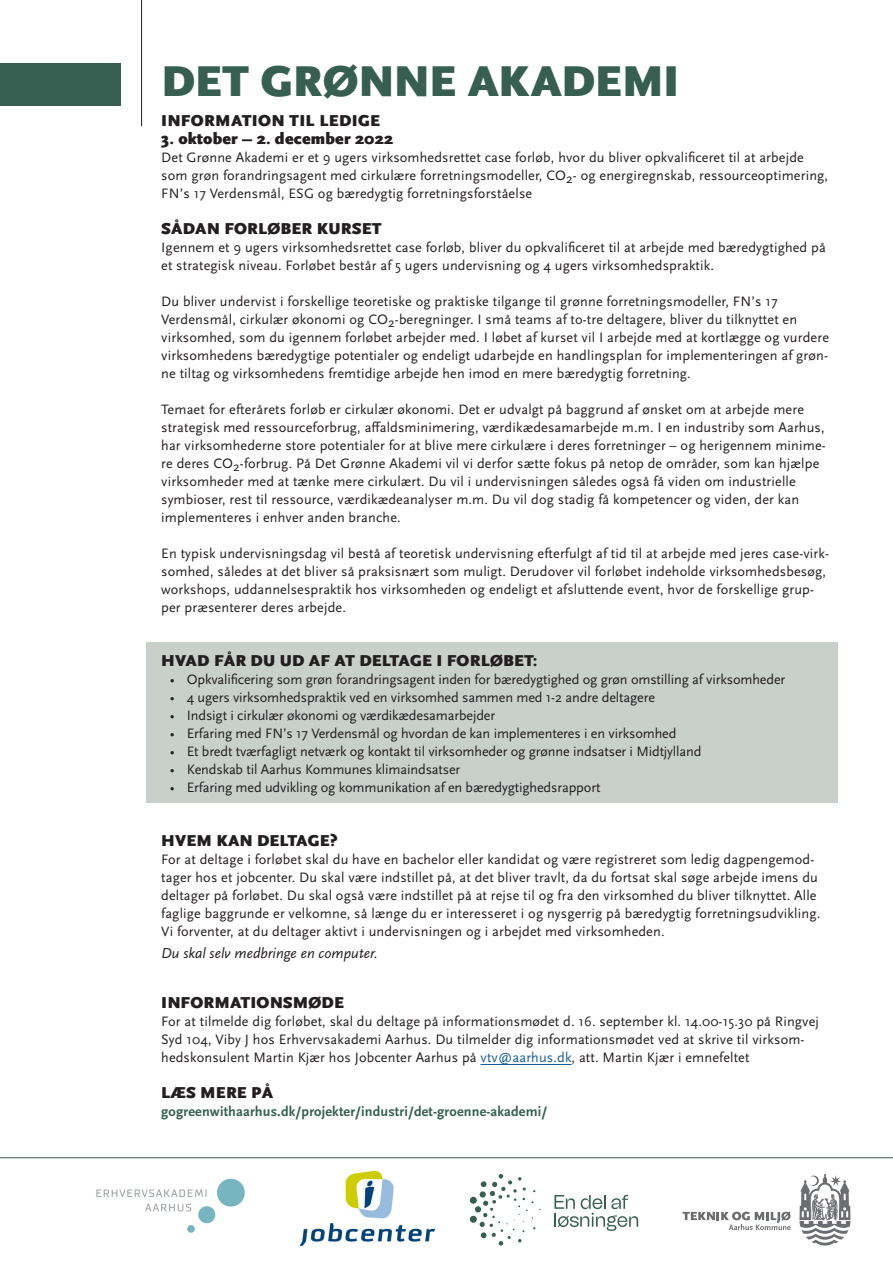
<style>
.page{position:relative;width:893px;height:1263px;background:#fff}
.page>*{position:absolute;margin:0;border:0;box-sizing:border-box;transform-origin:0 0}
.Overskrift{font:900 45px "Scala Sans OT";letter-spacing:-.005em;color:#365f52}
.Afsnit_Mellemrubrik{font:900 16.5px "Scala Sans OT";letter-spacing:.01em;color:#231f20}
.Brødtext{font:900 16.5px "Scala Sans OT";letter-spacing:.01em;color:#231f20}
.Kursiv{font:italic 15px "Scala Sans OT";color:#231f20}
.Brødtext-2{font:14.25px/18px "Scala Sans OT";letter-spacing:.01em;color:#231f20}
.Punkt{font:14.25px "Scala Sans OT";letter-spacing:-.01em;color:#231f20}
.Brødtext-3{font:700 14.25px "Scala Sans OT";letter-spacing:.01em;color:#365f52}
.s1{color:#175d9e}
</style>
<div class="page">
<div style="left:146px;top:642px;width:692px;height:160px;background:#c9d0cc"></div>
<hr style="left:141px;top:0;width:1px;height:126px;background:#231f20">
<hr style="left:481px;top:1064px;width:91px;height:1px;background:#175d9e">
<img style="left:96px;top:1178px;width:149px;height:55px">
<div style="left:0;top:64px;width:120px;height:42px;background:#365f52"></div>
<hr style="left:0;top:1157px;width:893px;height:1px;background:#365f52">
<img style="left:300px;top:1171px;width:134px;height:74px">
<svg style="left:799px;top:1174px;width:51px;height:71px"></svg>
<svg style="left:682px;top:1211px;width:109px;height:19px"></svg>
<div style="left:470px;top:1197px;width:7px;height:7px;background:#365f52;border-radius:50%"></div>
<div style="left:470px;top:1216px;width:7px;height:7px;background:#365f52;border-radius:50%"></div>
<svg style="left:475px;top:1174px;width:66px;height:71px"></svg>
<svg style="left:554px;top:1195px;width:84px;height:36px"></svg>
<h1 class="Overskrift" style="left:161px;top:55px;width:520px">DET GRØNNE AKADEMI</h1>
<p class="Afsnit_Mellemrubrik" style="left:161px;top:111px;width:220px">INFORMATION TIL LEDIGE</p>
<p class="Afsnit_Mellemrubrik" style="left:161px;top:129px;width:234px">3. oktober – 2. december 2022</p>
<p class="Brødtext-2" style="left:161px;top:148px;width:668px">Det Grønne Akademi er et 9 ugers virksomhedsrettet case forløb, hvor du bliver opkvalificeret til at arbejde som grøn forandringsagent med cirkulære forretningsmodeller, CO<sub>2</sub>- og energiregnskab, ressourceoptimering,<br>FN’s 17 Verdensmål, ESG og bæredygtig forretningsforståelse</p>
<p class="Afsnit_Mellemrubrik" style="left:161px;top:219px;width:222px">SÅDAN FORLØBER KURSET</p>
<p class="Brødtext-2" style="left:161px;top:238px;width:666px">Igennem et 9 ugers virksomhedsrettet case forløb, bliver du opkvalificeret til at arbejde med bæredygtighed på et strategisk niveau. Forløbet består af 5 ugers undervisning og 4 ugers virksomhedspraktik.</p>
<p class="Brødtext-2" style="left:161px;top:292px;width:669px">Du bliver undervist i forskellige teoretiske og praktiske tilgange til grønne forretningsmodeller, FN’s 17<br>Verdensmål, cirkulær økonomi og CO<sub>2</sub>-beregninger. I små teams af to-tre deltagere, bliver du tilknyttet en virksomhed, som du igennem forløbet arbejder med. I løbet af kurset vil I arbejde med at kortlægge og vurdere virksomhedens bæredygtige potentialer og endeligt udarbejde en handlingsplan for implementeringen af grøn&shy;ne tiltag og virksomhedens fremtidige arbejde hen imod en mere bæredygtig forretning.</p>
<p class="Brødtext-2" style="left:161px;top:400px;width:666px">Temaet for efterårets forløb er cirkulær økonomi. Det er udvalgt på baggrund af ønsket om at arbejde mere strategisk med ressourceforbrug, affaldsminimering, værdikædesamarbejde m.m. I en industriby som Aarhus, har virksomhederne store potentialer for at blive mere cirkulære i deres forretninger – og herigennem minime&shy;re deres CO<sub>2</sub>-forbrug. På Det Grønne Akademi vil vi derfor sætte fokus på netop de områder, som kan hjælpe virksomheder med at tænke mere cirkulært. Du vil i undervisningen således også få viden om industrielle symbioser, rest til ressource, værdikædeanalyser m.m. Du vil dog stadig få kompetencer og viden, der kan implementeres i enhver anden branche.</p>
<p class="Brødtext-2" style="left:161px;top:544px;width:669px">En typisk undervisningsdag vil bestå af teoretisk undervisning efterfulgt af tid til at arbejde med jeres case-virk&shy;somhed, således at det bliver så praksisnært som muligt. Derudover vil forløbet indeholde virksomhedsbesøg, workshops, uddannelsespraktik hos virksomheden og endeligt et afsluttende event, hvor de forskellige grup&shy;per præsenterer deres arbejde.</p>
<p class="Brødtext" style="left:161px;top:651px;width:378px">HVAD FÅR DU UD AF AT DELTAGE I FORLØBET:</p>
<p class="Punkt" style="left:170px;top:671px;width:617px">• Opkvalificering som grøn forandringsagent inden for bæredygtighed og grøn omstilling af virksomheder</p>
<p class="Punkt" style="left:170px;top:689px;width:487px">• 4 ugers virksomhedspraktik ved en virksomhed sammen med 1-2 andre deltagere</p>
<p class="Punkt" style="left:170px;top:707px;width:327px">• Indsigt i cirkulær økonomi og værdikædesamarbejder</p>
<p class="Punkt" style="left:170px;top:725px;width:508px">• Erfaring med FN’s 17 Verdensmål og hvordan de kan implementeres i en virksomhed</p>
<p class="Punkt" style="left:170px;top:743px;width:533px">• Et bredt tværfagligt netværk og kontakt til virksomheder og grønne indsatser i Midtjylland</p>
<p class="Punkt" style="left:170px;top:761px;width:292px">• Kendskab til Aarhus Kommunes klimaindsatser</p>
<p class="Punkt" style="left:170px;top:779px;width:432px">• Erfaring med udvikling og kommunikation af en bæredygtighedsrapport</p>
<p class="Afsnit_Mellemrubrik" style="left:161px;top:831px;width:178px">HVEM KAN DELTAGE?</p>
<p class="Brødtext-2" style="left:161px;top:850px;width:661px">For at deltage i forløbet skal du have en bachelor eller kandidat og være registreret som ledig dagpengemod&shy;tager hos et jobcenter. Du skal være indstillet på, at det bliver travlt, da du fortsat skal søge arbejde imens du deltager på forløbet. Du skal også være indstillet på at rejse til og fra den virksomhed du bliver tilknyttet. Alle faglige baggrunde er velkomne, så længe du er interesseret i og nysgerrig på bæredygtig forretningsudvikling.<br>Vi forventer, at du deltager aktivt i undervisningen og i arbejdet med virksomheden.</p>
<p class="Kursiv" style="left:161px;top:944px;width:218px">Du skal selv medbringe en computer.</p>
<p class="Afsnit_Mellemrubrik" style="left:161px;top:993px;width:184px">INFORMATIONSMØDE</p>
<p class="Brødtext-2" style="left:161px;top:1012px;width:659px">For at tilmelde dig forløbet, skal du deltage på informationsmødet d. 16. september kl. 14.00-15.30 på Ringvej<br>Syd 104, Viby J hos Erhvervsakademi Aarhus. Du tilmelder dig informationsmødet ved at skrive til virksom&shy;hedskonsulent Martin Kjær hos Jobcenter Aarhus på <span class="s1">vtv@aarhus.dk</span>, att. Martin Kjær i emnefeltet</p>
<p class="Afsnit_Mellemrubrik" style="left:161px;top:1083px;width:114px">LÆS MERE PÅ</p>
<p class="Brødtext-3" style="left:161px;top:1103px;width:387px">gogreenwithaarhus.dk/projekter/industri/det-groenne-akademi/</p>
</div>
